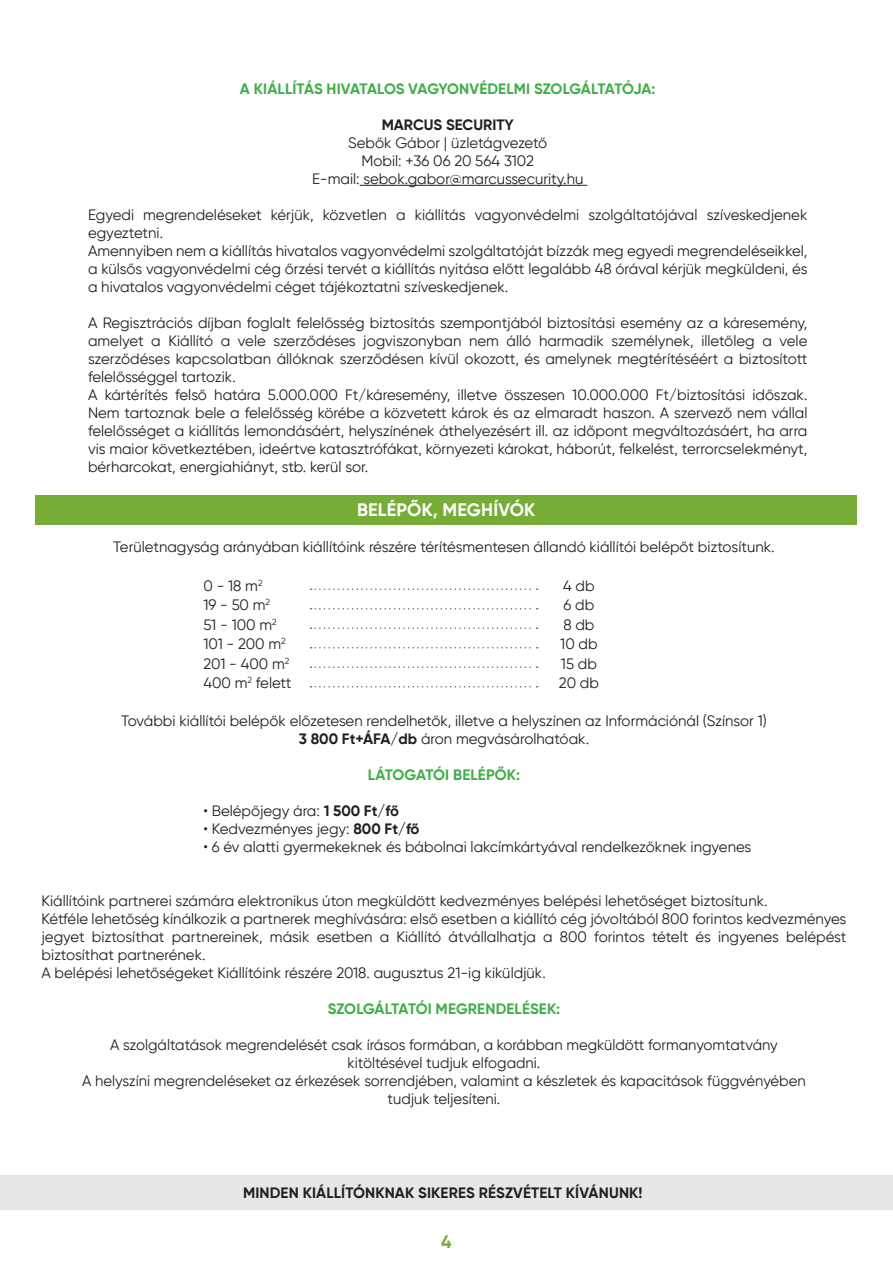
<style>
.page{position:relative;width:893px;height:1263px;background:#fff}
.page>*{position:absolute;margin:0;border:0;box-sizing:border-box;transform-origin:0 0}
.t1{font:700 18px "Gilroy";letter-spacing:.01em;color:#fff}
.t2{font:700 18px "Gilroy";color:#77ac36}
.t3{font:15px/18px "Gilroy";color:#231f20;text-align:justify}
.t4{font:700 15px "Gilroy";letter-spacing:.01em;color:#40ae49}
.t5{font:700 15px "Gilroy";letter-spacing:.01em;color:#231f20}
.s1{font-weight:700}
</style>
<div class="page">
<hr style="left:360px;top:185px;width:227px;height:1px;background:#231f20">
<div style="left:36px;top:495px;width:821px;height:29px;background:#77ac36"></div>
<svg style="left:311px;top:588px;width:227px;height:2px"></svg>
<svg style="left:311px;top:608px;width:227px;height:1px"></svg>
<svg style="left:311px;top:627px;width:227px;height:2px"></svg>
<svg style="left:311px;top:647px;width:227px;height:1px"></svg>
<svg style="left:311px;top:666px;width:227px;height:2px"></svg>
<svg style="left:311px;top:686px;width:227px;height:1px"></svg>
<div style="left:0;top:1175px;width:893px;height:34px;background:#e6e7e9"></div>
<p class="t4" style="left:240px;top:80px;width:417px">A KIÁLLÍTÁS HIVATALOS VAGYONVÉDELMI SZOLGÁLTATÓJA:</p>
<p class="t5" style="left:382px;top:116px;width:134px">MARCUS SECURITY</p>
<p class="t3" style="left:348px;top:134px;width:201px">Sebők Gábor | üzletágvezető</p>
<p class="t3" style="left:361px;top:152px;width:174px">Mobil: +36 06 20 564 3102</p>
<p class="t3" style="left:312px;top:170px;width:273px">E-mail: sebok.gabor@marcussecurity.hu</p>
<p class="t3" style="left:88px;top:206px;width:721px">Egyedi megrendeléseket kérjük, közvetlen a kiállítás vagyonvédelmi szolgáltatójával szíveskedjenek egyeztetni.</p>
<p class="t3" style="left:88px;top:242px;width:721px">Amennyiben nem a kiállítás hivatalos vagyonvédelmi szolgáltatóját bízzák meg egyedi megrendeléseikkel, a külsős vagyonvédelmi cég őrzési tervét a kiállítás nyitása előtt legalább 48 órával kérjük megküldeni, és a hivatalos vagyonvédelmi céget tájékoztatni szíveskedjenek.</p>
<p class="t3" style="left:88px;top:314px;width:721px">A Regisztrációs díjban foglalt felelősség biztosítás szempontjából biztosítási esemény az a káresemény, amelyet a Kiállító a vele szerződéses jogviszonyban nem álló harmadik személynek, illetőleg a vele szerződéses kapcsolatban állóknak szerződésen kívül okozott, és amelynek megtérítéséért a biztosított felelősséggel tartozik.</p>
<p class="t3" style="left:88px;top:386px;width:721px">A kártérítés felső határa 5.000.000 Ft/káresemény, illetve összesen 10.000.000 Ft/biztosítási időszak.<br>Nem tartoznak bele a felelősség körébe a közvetett károk és az elmaradt haszon. A szervező nem vállal felelősséget a kiállítás lemondásáért, helyszínének áthelyezésért ill. az időpont megváltozásáért, ha arra vis maior következtében, ideértve katasztrófákat, környezeti károkat, háborút, felkelést, terrorcselekményt, bérharcokat, energiahiányt, stb. kerül sor.</p>
<p class="t1" style="left:357px;top:498px;width:180px">BELÉPŐK, MEGHÍVÓK</p>
<p class="t3" style="left:113px;top:537px;width:663px">Területnagyság arányában kiállítóink részére térítésmentesen állandó kiállítói belépőt biztosítunk.</p>
<p class="t3" style="left:203px;top:576px;width:61px">0 - 18 m<sup>2</sup></p>
<p class="t3" style="left:563px;top:576px;width:33px">4 db</p>
<p class="t3" style="left:203px;top:596px;width:68px">19 - 50 m<sup>2</sup></p>
<p class="t3" style="left:564px;top:596px;width:32px">6 db</p>
<p class="t3" style="left:203px;top:615px;width:75px">51 - 100 m<sup>2</sup></p>
<p class="t3" style="left:563px;top:615px;width:33px">8 db</p>
<p class="t3" style="left:203px;top:635px;width:84px">101 - 200 m<sup>2</sup></p>
<p class="t3" style="left:560px;top:635px;width:39px">10 db</p>
<p class="t3" style="left:203px;top:654px;width:87px">201 - 400 m<sup>2</sup></p>
<p class="t3" style="left:561px;top:654px;width:38px">15 db</p>
<p class="t3" style="left:203px;top:674px;width:89px">400 m<sup>2</sup> felett</p>
<p class="t3" style="left:559px;top:674px;width:42px">20 db</p>
<p class="t3" style="left:121px;top:711px;width:647px">További kiállítói belépők előzetesen rendelhetők, illetve a helyszínen az Információnál (Színsor 1)</p>
<p class="t3" style="left:299px;top:729px;width:292px"><span class="s1">3 800 Ft+ÁFA/db</span> áron megvásárolhatóak.</p>
<p class="t4" style="left:368px;top:765px;width:154px">LÁTOGATÓI BELÉPŐK:</p>
<p class="t3" style="left:203px;top:801px;width:197px">• Belépőjegy ára: <span class="s1">1 500 Ft/fő</span></p>
<p class="t3" style="left:203px;top:819px;width:218px">• Kedvezményes jegy: <span class="s1">800 Ft/fő</span></p>
<p class="t3" style="left:203px;top:837px;width:549px">• 6 év alatti gyermekeknek és bábolnai lakcímkártyával rendelkezőknek ingyenes</p>
<p class="t3" style="left:41px;top:891px;width:728px">Kiállítóink partnerei számára elektronikus úton megküldött kedvezményes belépési lehetőséget biztosítunk.</p>
<p class="t3" style="left:41px;top:909px;width:806px">Kétféle lehetőség kínálkozik a partnerek meghívására: első esetben a kiállító cég jóvoltából 800 forintos kedvezményes jegyet biztosíthat partnereinek, másik esetben a Kiállító átvállalhatja a 800 forintos tételt és ingyenes belépést biztosíthat partnerének.</p>
<p class="t3" style="left:41px;top:963px;width:506px">A belépési lehetőségeket Kiállítóink részére 2018. augusztus 21-ig kiküldjük.</p>
<p class="t4" style="left:328px;top:999px;width:234px">SZOLGÁLTATÓI MEGRENDELÉSEK:</p>
<p class="t3" style="left:110px;top:1035px;width:669px">A szolgáltatások megrendelését csak írásos formában, a korábban megküldött formanyomtatvány</p>
<p class="t3" style="left:348px;top:1053px;width:194px">kitöltésével tudjuk elfogadni.</p>
<p class="t3" style="left:82px;top:1071px;width:725px">A helyszíni megrendeléseket az érkezések sorrendjében, valamint a készletek és kapacitások függvényében</p>
<p class="t3" style="left:388px;top:1089px;width:114px">tudjuk teljesíteni.</p>
<p class="t5" style="left:243px;top:1183px;width:401px">MINDEN KIÁLLÍTÓNKNAK SIKERES RÉSZVÉTELT KÍVÁNUNK!</p>
<p class="t2" style="left:441px;top:1230px;width:12px">4</p>
</div>
